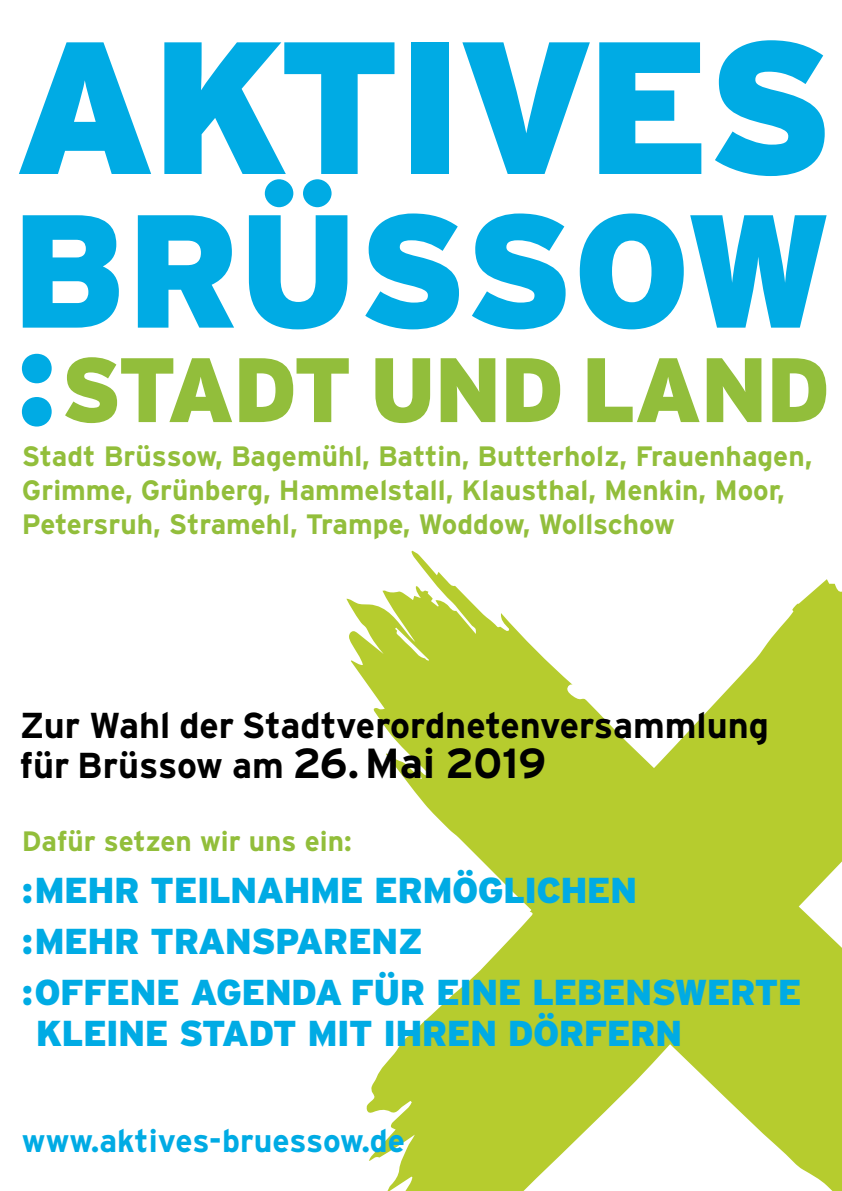
<style>
.page{position:relative;width:842px;height:1191px;background:#fff}
.page>*{position:absolute;margin:0;border:0;box-sizing:border-box;transform-origin:0 0}
.t1{font:900 188px "Interstate";letter-spacing:-.03em;color:#00abe4}
.t2{font:900 160.4px "Interstate";letter-spacing:-.01em;color:#00abe4}
.t3{font:900 36px/51.4px "Interstate";letter-spacing:-.02em;color:#00abe4}
.t4{font:700 36px/40px "Interstate";color:#000}
.t5{font:700 32px "Interstate";color:#00abe4}
.t6{font:700 28px/33.6px "Interstate";color:#92be3b}
.s1{font-size:42px}
</style>
<div class="page">
<svg style="left:346px;top:550px;width:496px;height:641px;fill:#b6cc2e"></svg>
<svg style="left:65px;top:357px;width:761px;height:66px;fill:#92be3b"></svg>
<svg style="left:22px;top:354px;width:30px;height:72px"></svg>
<h1 class="t1" style="left:13px;top:0;width:822px">AKTIVES</h1>
<h2 class="t2" style="left:11px;top:179px;width:823px">BRÜSSOW</h2>
<p class="t6" style="left:22px;top:439px;width:792px">Stadt Brüssow, Bagemühl, Battin, Butterholz, Frauenhagen,<br>Grimme, Grünberg, Hammelstall, Klausthal, Menkin, Moor,<br>Petersruh, Stramehl, Trampe, Woddow, Wollschow</p>
<p class="t4" style="left:20px;top:705px;width:751px">Zur Wahl der Stadtverordnetenversammlung für Brüssow am <span class="s1">26. Mai 2019</span></p>
<p class="t6" style="left:22px;top:824px;width:331px">Dafür setzen wir uns ein:</p>
<p class="t3" style="left:22px;top:864px;width:781px">:MEHR TEILNAHME ERMÖGLICHEN<br>:MEHR TRANSPARENZ<br>:OFFENE AGENDA FÜR EINE LEBENSWERTE</p>
<p class="t3" style="left:36px;top:1006px;width:648px">KLEINE STADT MIT IHREN DÖRFERN</p>
<p class="t5" style="left:22px;top:1123px;width:385px">www.aktives-bruessow.de</p>
</div>
